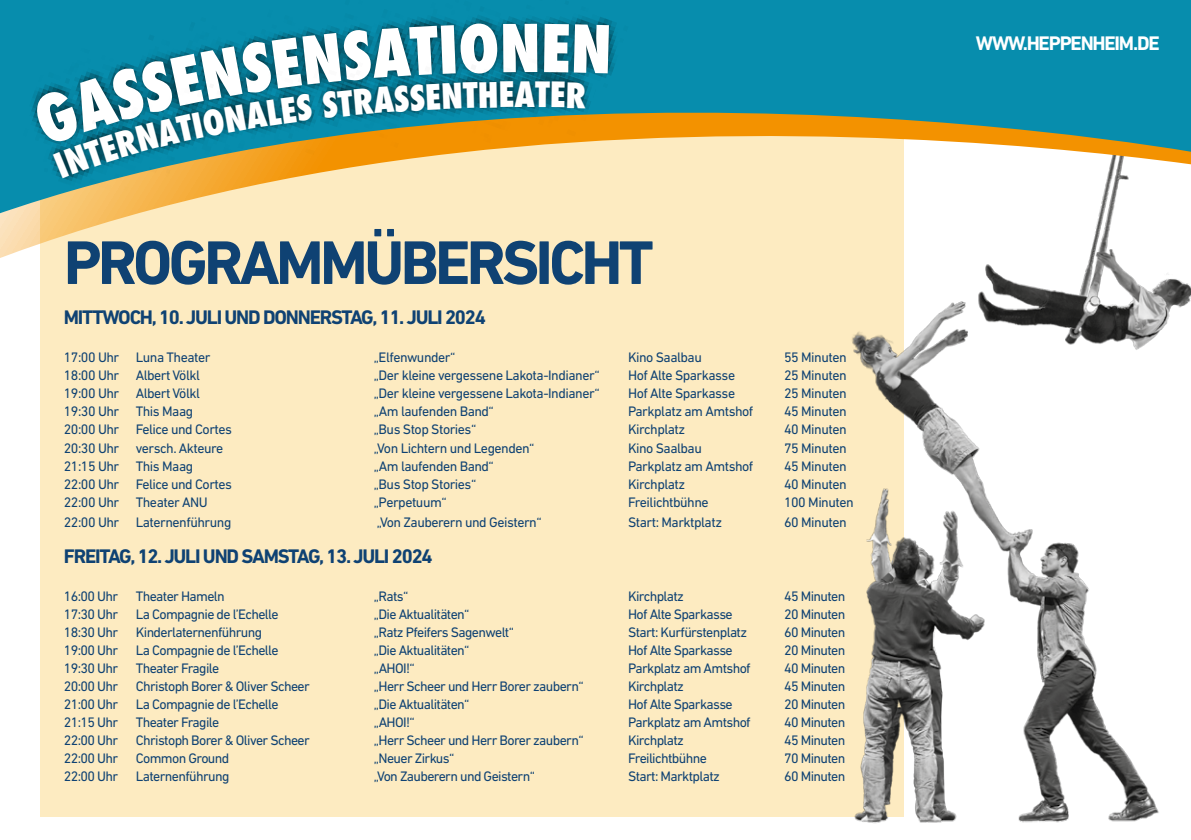
<style>
.page{position:relative;width:1191px;height:840px;background:#fff}
.page>*{position:absolute;margin:0;border:0;box-sizing:border-box;transform-origin:0 0}
.t1{font:800 condensed 63.8px "Futura";color:#fff}
.t2{font:700 62.6px "DIN Next LT Pro";letter-spacing:-.06em;color:#0f4273}
.t3{font:800 condensed 34px "Futura";color:#fff}
.t4{font:700 20px "DIN Next LT Pro";letter-spacing:-.06em;color:#0f4273}
.t5{font:700 20px "DIN Next LT Pro";letter-spacing:-.06em;color:#fff}
.t6{font:14px "DIN Next LT Pro";letter-spacing:-.045em;color:#0f4273}
</style>
<div class="page">
<div style="left:40px;top:98px;width:863px;height:718px;background:#fdebc1"></div>
<img style="left:790px;top:291px;width:401px;height:532px">
<svg style="left:0;top:235px;width:1191px;height:56px;fill:#fdebc1"></svg>
<svg style="left:0;top:0;width:1191px;height:235px;fill:#078dad"></svg>
<svg style="left:19px;top:0;width:611px;height:291px"></svg>
<svg style="left:38px;top:0;width:561px;height:291px"></svg>
<svg style="left:544px;top:24px;width:65px;height:49px"></svg>
<svg style="left:31px;top:23px;width:482px;height:155px"></svg>
<svg style="left:551px;top:82px;width:35px;height:26px"></svg>
<h1 class="t1" style="left:500px;top:5px;width:43px">N</h1>
<h3 class="t3" style="left:514px;top:71px;width:37px">AT</h3>
<h2 class="t2" style="left:64px;top:226px;width:591px">PROGRAMMÜBERSICHT</h2>
<h3 class="t4" style="left:64px;top:305px;width:423px">MITTWOCH, 10. JULI UND DONNERSTAG, 11. JULI 2024</h3>
<p class="t6" style="left:64px;top:349px;width:148px">17:00 Uhr Luna Theater</p>
<p class="t6" style="left:374px;top:349px;width:83px">„Elfenwunder“</p>
<p class="t6" style="left:628px;top:349px;width:75px">Kino Saalbau</p>
<p class="t6" style="left:784px;top:349px;width:64px">55 Minuten</p>
<p class="t6" style="left:64px;top:367px;width:138px">18:00 Uhr Albert Völkl</p>
<p class="t6" style="left:374px;top:367px;width:227px">„Der kleine vergessene Lakota-Indianer“</p>
<p class="t6" style="left:628px;top:367px;width:109px">Hof Alte Sparkasse</p>
<p class="t6" style="left:784px;top:367px;width:64px">25 Minuten</p>
<p class="t6" style="left:64px;top:385px;width:138px">19:00 Uhr Albert Völkl</p>
<p class="t6" style="left:374px;top:385px;width:227px">„Der kleine vergessene Lakota-Indianer“</p>
<p class="t6" style="left:628px;top:385px;width:109px">Hof Alte Sparkasse</p>
<p class="t6" style="left:784px;top:385px;width:64px">25 Minuten</p>
<p class="t6" style="left:64px;top:403px;width:131px">19:30 Uhr This Maag</p>
<p class="t6" style="left:374px;top:403px;width:121px">„Am laufenden Band“</p>
<p class="t6" style="left:628px;top:403px;width:127px">Parkplatz am Amtshof</p>
<p class="t6" style="left:784px;top:403px;width:64px">45 Minuten</p>
<p class="t6" style="left:64px;top:421px;width:170px">20:00 Uhr Felice und Cortes</p>
<p class="t6" style="left:374px;top:421px;width:104px">„Bus Stop Stories“</p>
<p class="t6" style="left:628px;top:421px;width:59px">Kirchplatz</p>
<p class="t6" style="left:784px;top:421px;width:64px">40 Minuten</p>
<p class="t6" style="left:64px;top:439px;width:161px">20:30 Uhr versch. Akteure</p>
<p class="t6" style="left:374px;top:439px;width:162px">„Von Lichtern und Legenden“</p>
<p class="t6" style="left:628px;top:439px;width:75px">Kino Saalbau</p>
<p class="t6" style="left:784px;top:439px;width:64px">75 Minuten</p>
<p class="t6" style="left:64px;top:457px;width:131px">21:15 Uhr This Maag</p>
<p class="t6" style="left:374px;top:457px;width:121px">„Am laufenden Band“</p>
<p class="t6" style="left:628px;top:457px;width:127px">Parkplatz am Amtshof</p>
<p class="t6" style="left:784px;top:457px;width:64px">45 Minuten</p>
<p class="t6" style="left:64px;top:475px;width:170px">22:00 Uhr Felice und Cortes</p>
<p class="t6" style="left:374px;top:475px;width:104px">„Bus Stop Stories“</p>
<p class="t6" style="left:628px;top:475px;width:59px">Kirchplatz</p>
<p class="t6" style="left:784px;top:475px;width:64px">40 Minuten</p>
<p class="t6" style="left:64px;top:493px;width:145px">22:00 Uhr Theater ANU</p>
<p class="t6" style="left:374px;top:493px;width:74px">„Perpetuum“</p>
<p class="t6" style="left:628px;top:493px;width:82px">Freilichtbühne</p>
<p class="t6" style="left:784px;top:493px;width:71px">100 Minuten</p>
<p class="t6" style="left:64px;top:513px;width:169px">22:00 Uhr Laternenführung</p>
<p class="t6" style="left:377px;top:513px;width:166px">„Von Zauberern und Geistern“</p>
<p class="t6" style="left:628px;top:513px;width:95px">Start: Marktplatz</p>
<p class="t6" style="left:784px;top:513px;width:64px">60 Minuten</p>
<h3 class="t4" style="left:64px;top:543px;width:370px">FREITAG, 12. JULI UND SAMSTAG, 13. JULI 2024</h3>
<p class="t6" style="left:64px;top:587px;width:56px">16:00 Uhr</p>
<p class="t6" style="left:136px;top:587px;width:90px">Theater Hameln</p>
<p class="t6" style="left:374px;top:587px;width:36px">„Rats“</p>
<p class="t6" style="left:628px;top:587px;width:57px">Kirchplatz</p>
<p class="t6" style="left:784px;top:587px;width:63px">45 Minuten</p>
<p class="t6" style="left:64px;top:605px;width:56px">17:30 Uhr</p>
<p class="t6" style="left:136px;top:605px;width:144px">La Compagnie de l’Echelle</p>
<p class="t6" style="left:374px;top:605px;width:97px">„Die Aktualitäten“</p>
<p class="t6" style="left:628px;top:605px;width:106px">Hof Alte Sparkasse</p>
<p class="t6" style="left:784px;top:605px;width:63px">20 Minuten</p>
<p class="t6" style="left:64px;top:623px;width:56px">18:30 Uhr</p>
<p class="t6" style="left:136px;top:623px;width:128px">Kinderlaternenführung</p>
<p class="t6" style="left:374px;top:623px;width:141px">„Ratz Pfeifers Sagenwelt“</p>
<p class="t6" style="left:628px;top:623px;width:121px">Start: Kurfürstenplatz</p>
<p class="t6" style="left:784px;top:623px;width:63px">60 Minuten</p>
<p class="t6" style="left:64px;top:641px;width:56px">19:00 Uhr</p>
<p class="t6" style="left:136px;top:641px;width:144px">La Compagnie de l’Echelle</p>
<p class="t6" style="left:374px;top:641px;width:97px">„Die Aktualitäten“</p>
<p class="t6" style="left:628px;top:641px;width:106px">Hof Alte Sparkasse</p>
<p class="t6" style="left:784px;top:641px;width:63px">20 Minuten</p>
<p class="t6" style="left:64px;top:659px;width:56px">19:30 Uhr</p>
<p class="t6" style="left:136px;top:659px;width:85px">Theater Fragile</p>
<p class="t6" style="left:374px;top:659px;width:42px">„AHOI!“</p>
<p class="t6" style="left:628px;top:659px;width:124px">Parkplatz am Amtshof</p>
<p class="t6" style="left:784px;top:659px;width:63px">40 Minuten</p>
<p class="t6" style="left:64px;top:677px;width:56px">20:00 Uhr</p>
<p class="t6" style="left:136px;top:677px;width:176px">Christoph Borer &amp; Oliver Scheer</p>
<p class="t6" style="left:374px;top:677px;width:211px">„Herr Scheer und Herr Borer zaubern“</p>
<p class="t6" style="left:628px;top:677px;width:57px">Kirchplatz</p>
<p class="t6" style="left:784px;top:677px;width:63px">45 Minuten</p>
<p class="t6" style="left:64px;top:695px;width:56px">21:00 Uhr</p>
<p class="t6" style="left:136px;top:695px;width:144px">La Compagnie de l’Echelle</p>
<p class="t6" style="left:374px;top:695px;width:97px">„Die Aktualitäten“</p>
<p class="t6" style="left:628px;top:695px;width:106px">Hof Alte Sparkasse</p>
<p class="t6" style="left:784px;top:695px;width:63px">20 Minuten</p>
<p class="t6" style="left:64px;top:713px;width:56px">21:15 Uhr</p>
<p class="t6" style="left:136px;top:713px;width:85px">Theater Fragile</p>
<p class="t6" style="left:374px;top:713px;width:42px">„AHOI!“</p>
<p class="t6" style="left:628px;top:713px;width:124px">Parkplatz am Amtshof</p>
<p class="t6" style="left:784px;top:713px;width:63px">40 Minuten</p>
<p class="t6" style="left:64px;top:731px;width:56px">22:00 Uhr</p>
<p class="t6" style="left:136px;top:731px;width:176px">Christoph Borer &amp; Oliver Scheer</p>
<p class="t6" style="left:374px;top:731px;width:211px">„Herr Scheer und Herr Borer zaubern“</p>
<p class="t6" style="left:628px;top:731px;width:57px">Kirchplatz</p>
<p class="t6" style="left:784px;top:731px;width:63px">45 Minuten</p>
<p class="t6" style="left:64px;top:749px;width:56px">22:00 Uhr</p>
<p class="t6" style="left:136px;top:749px;width:95px">Common Ground</p>
<p class="t6" style="left:374px;top:749px;width:82px">„Neuer Zirkus“</p>
<p class="t6" style="left:628px;top:749px;width:80px">Freilichtbühne</p>
<p class="t6" style="left:784px;top:749px;width:63px">70 Minuten</p>
<p class="t6" style="left:64px;top:767px;width:56px">22:00 Uhr</p>
<p class="t6" style="left:136px;top:767px;width:95px">Laternenführung</p>
<p class="t6" style="left:374px;top:767px;width:162px">„Von Zauberern und Geistern“</p>
<p class="t6" style="left:628px;top:767px;width:93px">Start: Marktplatz</p>
<p class="t6" style="left:784px;top:767px;width:63px">60 Minuten</p>
<h3 class="t5" style="left:976px;top:32px;width:185px">WWW.HEPPENHEIM.DE</h3>
</div>
